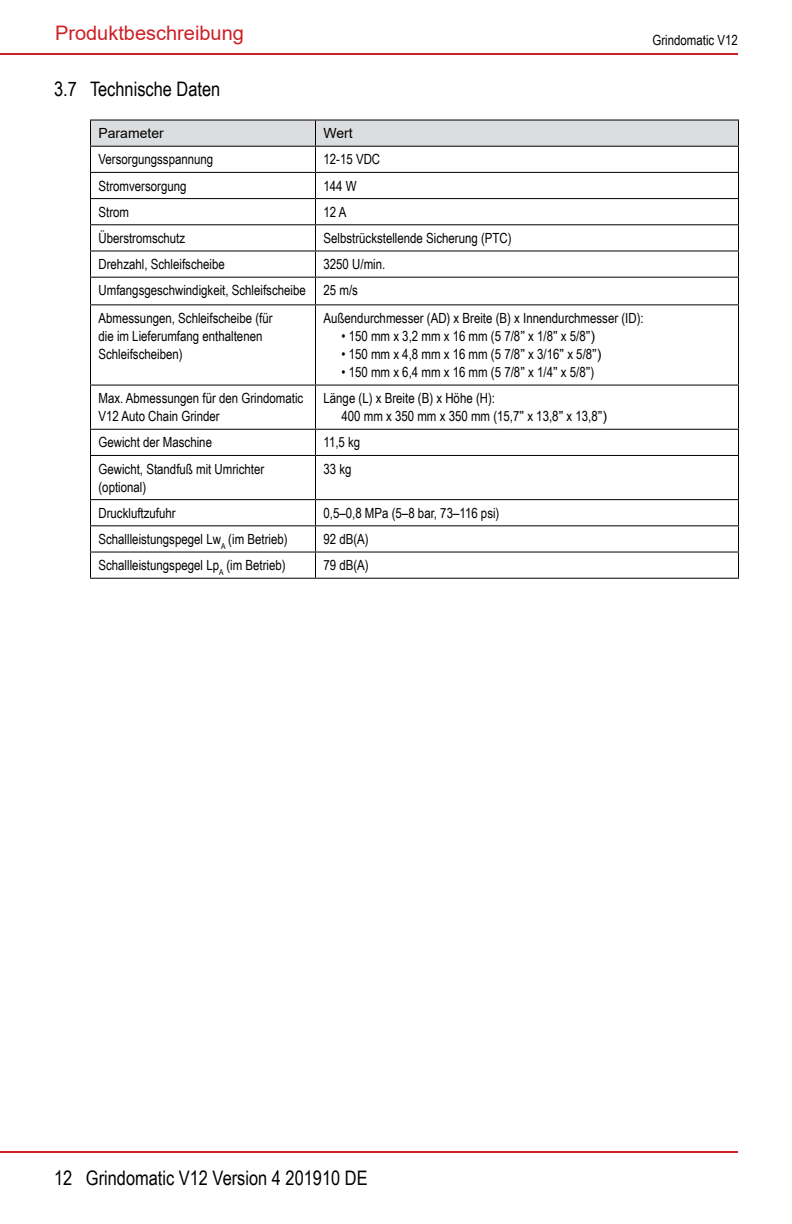
<style>
.page{position:relative;width:792px;height:1224px;background:#fff}
.page>*{position:absolute;margin:0;border:0;box-sizing:border-box;transform-origin:0 0}
.t1{font:20px "Arial Narrow";color:#000}
.t2{font:20px "Arial";color:#ce2026}
.Table_text{font:14px/18px "Arial Narrow";color:#000}
.Table_headers_left{font:14px "Arial";color:#000}
.s1{font-family:"Arial"}
</style>
<div class="page">
<hr style="left:0;top:1151px;width:738px;height:2px;background:#ce2026">
<hr style="left:0;top:53px;width:738px;height:2px;background:#ce2026">
<hr style="left:90px;top:305px;width:1px;height:80px;background:#000">
<hr style="left:90px;top:429px;width:226px;height:1px;background:#000">
<svg style="left:90px;top:430px;width:1px;height:25px"></svg>
<hr style="left:90px;top:455px;width:226px;height:1px;background:#000">
<hr style="left:90px;top:456px;width:1px;height:43px;background:#000">
<hr style="left:316px;top:455px;width:423px;height:1px;background:#000">
<hr style="left:90px;top:499px;width:226px;height:1px;background:#000">
<hr style="left:316px;top:499px;width:423px;height:1px;background:#000">
<hr style="left:90px;top:525px;width:226px;height:1px;background:#000">
<hr style="left:316px;top:525px;width:423px;height:1px;background:#000">
<hr style="left:90px;top:552px;width:226px;height:1px;background:#000">
<svg style="left:90px;top:500px;width:1px;height:78px"></svg>
<hr style="left:316px;top:552px;width:423px;height:1px;background:#000">
<hr style="left:90px;top:578px;width:226px;height:1px;background:#000">
<hr style="left:316px;top:578px;width:423px;height:1px;background:#000">
<hr style="left:315px;top:305px;width:1px;height:80px;background:#000">
<hr style="left:738px;top:305px;width:1px;height:80px;background:#000">
<hr style="left:315px;top:386px;width:1px;height:43px;background:#000">
<svg style="left:315px;top:430px;width:1px;height:25px"></svg>
<svg style="left:738px;top:430px;width:1px;height:25px"></svg>
<hr style="left:315px;top:456px;width:1px;height:43px;background:#000">
<hr style="left:738px;top:456px;width:1px;height:43px;background:#000">
<svg style="left:315px;top:500px;width:1px;height:78px"></svg>
<svg style="left:738px;top:500px;width:1px;height:78px"></svg>
<svg style="left:90px;top:120px;width:649px;height:184px"></svg>
<hr style="left:90px;top:304px;width:226px;height:1px;background:#000">
<hr style="left:316px;top:304px;width:423px;height:1px;background:#000">
<hr style="left:90px;top:385px;width:226px;height:1px;background:#000">
<hr style="left:90px;top:386px;width:1px;height:43px;background:#000">
<hr style="left:316px;top:385px;width:423px;height:1px;background:#000">
<hr style="left:738px;top:386px;width:1px;height:43px;background:#000">
<hr style="left:316px;top:429px;width:423px;height:1px;background:#000">
<h1 class="t2" style="left:55px;top:19px;width:190px">Produktbeschreibung</h1>
<p class="t1" style="left:54px;top:74px;width:168px">3.7 Technische Daten</p>
<p class="Table_headers_left" style="left:98px;top:124px;width:67px">Parameter</p>
<p class="Table_headers_left" style="left:324px;top:124px;width:31px">Wert</p>
<p class="Table_text" style="left:98px;top:150px;width:116px">Versorgungsspannung</p>
<p class="Table_text" style="left:324px;top:150px;width:58px">12-15 VDC</p>
<p class="Table_text" style="left:98px;top:176px;width:90px">Stromversorgung</p>
<p class="Table_text" style="left:324px;top:176px;width:35px">144 W</p>
<p class="Table_text" style="left:98px;top:202px;width:32px">Strom</p>
<p class="Table_text" style="left:324px;top:202px;width:24px">12 A</p>
<p class="Table_text" style="left:98px;top:229px;width:88px">Überstromschutz</p>
<p class="Table_text" style="left:324px;top:229px;width:190px">Selbstrückstellende Sicherung (PTC)</p>
<p class="Table_text" style="left:98px;top:255px;width:128px">Drehzahl, Schleifscheibe</p>
<p class="Table_text" style="left:324px;top:255px;width:61px">3250 U/min.</p>
<p class="Table_text" style="left:98px;top:281px;width:209px">Umfangsgeschwindigkeit, Schleifscheibe</p>
<p class="Table_text" style="left:324px;top:281px;width:36px">25 m/s</p>
<p class="Table_text" style="left:98px;top:309px;width:176px">Abmessungen, Schleifscheibe (für die im Lieferumfang enthaltenen<br>Schleifscheiben)</p>
<p class="Table_text" style="left:324px;top:309px;width:322px">Außendurchmesser (AD) x Breite (B) x Innendurchmesser (ID):</p>
<p class="Table_text" style="left:342px;top:327px;width:255px">• 150 mm x 3,2 mm x 16 mm (5 7/8<span class="s1">”</span> x 1/8<span class="s1">”</span> x 5/8<span class="s1">”)</span></p>
<p class="Table_text" style="left:342px;top:345px;width:262px">• 150 mm x 4,8 mm x 16 mm (5 7/8<span class="s1">”</span> x 3/16<span class="s1">”</span> x 5/8<span class="s1">”)</span></p>
<p class="Table_text" style="left:342px;top:363px;width:254px">• 150 mm x 6,4 mm x 16 mm (5 7/8<span class="s1">”</span> x 1/4<span class="s1">”</span> x 5/8<span class="s1">”</span>)</p>
<p class="Table_text" style="left:98px;top:389px;width:206px">Max. Abmessungen für den Grindomatic<br>V12 Auto Chain Grinder</p>
<p class="Table_text" style="left:324px;top:389px;width:173px">Länge (L) x Breite (B) x Höhe (H):</p>
<p class="Table_text" style="left:342px;top:407px;width:267px">400 mm x 350 mm x 350 mm (15,7<span class="s1">”</span> x 13,8<span class="s1">”</span> x 13,8<span class="s1">”)</span></p>
<p class="Table_text" style="left:98px;top:433px;width:115px">Gewicht der Maschine</p>
<p class="Table_text" style="left:324px;top:433px;width:38px">11,5 kg</p>
<p class="Table_text" style="left:98px;top:459px;width:167px">Gewicht, Standfuß mit Umrichter (optional)</p>
<p class="Table_text" style="left:324px;top:459px;width:30px">33 kg</p>
<p class="Table_text" style="left:98px;top:503px;width:79px">Druckluftzufuhr</p>
<p class="Table_text" style="left:324px;top:503px;width:177px">0,5–0,8 MPa (5–8 bar, 73–116 psi)</p>
<p class="Table_text" style="left:98px;top:530px;width:191px">Schallleistungspegel Lw<sub>A</sub> (im Betrieb)</p>
<p class="Table_text" style="left:324px;top:530px;width:47px">92 dB(A)</p>
<p class="Table_text" style="left:98px;top:556px;width:189px">Schallleistungspegel Lp<sub>A</sub> (im Betrieb)</p>
<p class="Table_text" style="left:324px;top:556px;width:47px">79 dB(A)</p>
<p class="Table_text" style="left:652px;top:31px;width:87px">Grindomatic V12</p>
<h1 class="t1" style="left:54px;top:1163px;width:315px">12 Grindomatic V12 Version 4 201910 DE</h1>
</div>
